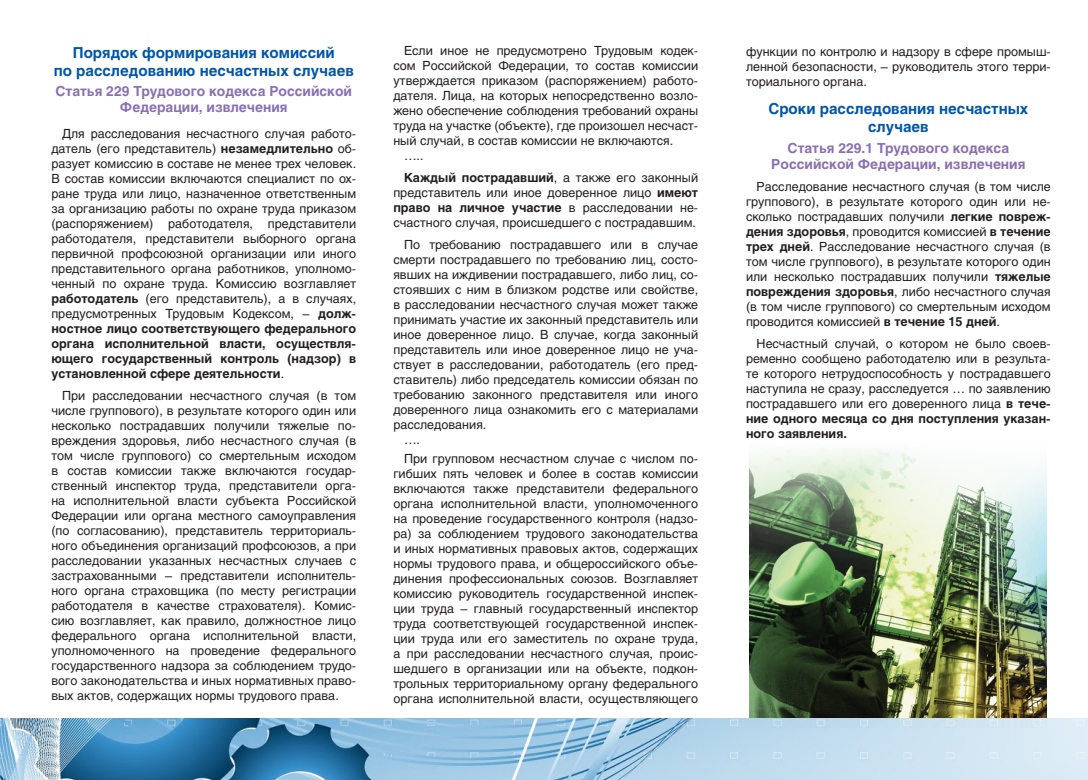
<style>
.page{position:relative;width:1088px;height:780px;background:#fff}
.page>*{position:absolute;margin:0;border:0;box-sizing:border-box;transform-origin:0 0}
.t1{font:700 15px/18px "Helios";color:#0156a8;text-align:center}
.t2{font:700 13.75px/16.5px "Helios";color:#8970b2;text-align:center}
.t3{font:12.5px/15px "Helios";color:#231f20;text-align:justify}
.s1{font-weight:700}
</style>
<div class="page">
<img style="left:749px;top:448px;width:297px;height:270px">
<img style="left:0;top:718px;width:1088px;height:62px">
<p class="t1" style="left:54px;top:43px;width:302px">Порядок формирования комиссий<br>по расследованию несчастных случаев</p>
<p class="t2" style="left:56px;top:83px;width:298px">Cтатья 229 Трудового кодекса Российской<br>Федерации, извлечения</p>
<p class="t3" style="left:51px;top:126px;width:306px;text-indent:11px">Для расследования несчастного случая работо&shy;датель (его представитель) <span class="s1">незамедлительно</span> об&shy;разует комиссию в составе не менее трех человек.<br>В состав комиссии включаются специалист по ох&shy;ране труда или лицо, назначенное ответственным за организацию работы по охране труда приказом (распоряжением) работодателя, представители работодателя, представители выборного органа первичной профсоюзной организации или иного представительного органа работников, уполномо&shy;ченный по охране труда. Комиссию возглавляет <span class="s1">работодатель</span> (его представитель), а в случаях, предусмотренных Трудовым Кодексом, – <span class="s1">долж&shy;ностное лицо соответствующего федерального органа исполнительной власти, осуществля&shy;ющего государственный контроль (надзор) в установленной сфере деятельности</span>.</p>
<p class="t3" style="left:51px;top:388px;width:306px;text-indent:11px">При расследовании несчастного случая (в том числе группового), в результате которого один или несколько пострадавших получили тяжелые по&shy;вреждения здоровья, либо несчастного случая (в том числе группового) со смертельным исходом в состав комиссии также включаются государ&shy;ственный инспектор труда, представители орга&shy;на исполнительной власти субъекта Российской Федерации или органа местного самоуправления (по согласованию), представитель территориаль&shy;ного объединения организаций профсоюзов, а при расследовании указанных несчастных случаев с застрахованными – представители исполнитель&shy;ного органа страховщика (по месту регистрации работодателя в качестве страхователя). Комис&shy;сию возглавляет, как правило, должностное лицо федерального органа исполнительной власти, уполномоченного на проведение федерального государственного надзора за соблюдением трудо&shy;вого законодательства и иных нормативных право&shy;вых актов, содержащих нормы трудового права.</p>
<p class="t3" style="left:404px;top:43px;width:296px">Если иное не предусмотрено Трудовым кодек-</p>
<p class="t3" style="left:393px;top:58px;width:306px">сом Российской Федерации, то состав комиссии</p>
<p class="t3" style="left:393px;top:73px;width:306px">утверждается приказом (распоряжением) работо-</p>
<p class="t3" style="left:393px;top:88px;width:306px">дателя. Лица, на которых непосредственно возло-</p>
<p class="t3" style="left:393px;top:103px;width:306px">жено обеспечение соблюдения требований охраны</p>
<p class="t3" style="left:393px;top:118px;width:306px">труда на участке (объекте), где произошел несчаст-</p>
<p class="t3" style="left:393px;top:133px;width:281px">ный случай, в состав комиссии не включаются.</p>
<p class="t3" style="left:404px;top:148px;width:21px">…..</p>
<p class="t3" style="left:393px;top:170px;width:306px;text-indent:11px"><span class="s1">Каждый пострадавший</span>, а также его законный представитель или иное доверенное лицо <span class="s1">имеют право на личное участие</span> в расследовании не&shy;счастного случая, происшедшего с пострадавшим.</p>
<p class="t3" style="left:404px;top:237px;width:296px">По требованию пострадавшего или в случае</p>
<p class="t3" style="left:393px;top:252px;width:306px">смерти пострадавшего по требованию лиц, состо-</p>
<p class="t3" style="left:393px;top:267px;width:306px">явших на иждивении пострадавшего, либо лиц, со-</p>
<p class="t3" style="left:393px;top:282px;width:306px">стоявших с ним в близком родстве или свойстве,</p>
<p class="t3" style="left:393px;top:297px;width:306px">в расследовании несчастного случая может также</p>
<p class="t3" style="left:393px;top:312px;width:306px">принимать участие их законный представитель или</p>
<p class="t3" style="left:393px;top:327px;width:306px">иное доверенное лицо. В случае, когда законный</p>
<p class="t3" style="left:393px;top:342px;width:306px">представитель или иное доверенное лицо не уча-</p>
<p class="t3" style="left:393px;top:357px;width:306px">ствует в расследовании, работодатель (его пред-</p>
<p class="t3" style="left:393px;top:372px;width:306px">ставитель) либо председатель комиссии обязан по</p>
<p class="t3" style="left:393px;top:387px;width:306px">требованию законного представителя или иного</p>
<p class="t3" style="left:393px;top:402px;width:306px">доверенного лица ознакомить его с материалами</p>
<p class="t3" style="left:393px;top:417px;width:94px">расследования.</p>
<p class="t3" style="left:404px;top:432px;width:18px">….</p>
<p class="t3" style="left:393px;top:451px;width:306px;text-indent:11px">При групповом несчастном случае с числом по&shy;гибших пять человек и более в состав комиссии включаются также представители федерального органа исполнительной власти, уполномоченного на проведение государственного контроля (надзо&shy;ра) за соблюдением трудового законодательства и иных нормативных правовых актов, содержащих нормы трудового права, и общероссийского объе&shy;динения профессиональных союзов. Возглавляет комиссию руководитель государственной инспек&shy;ции труда – главный государственный инспектор труда соответствующей государственной инспек&shy;ции труда или его заместитель по охране труда, а при расследовании несчастного случая, проис&shy;шедшего в организации или на объекте, подкон&shy;трольных территориальному органу федерального органа исполнительной власти, осуществляющего</p>
<p class="t3" style="left:746px;top:44px;width:306px">функции по контролю и надзору в сфере промыш&shy;ленной безопасности, – руководитель этого терри&shy;ториального органа.</p>
<p class="t1" style="left:768px;top:100px;width:261px">Сроки расследования несчастных случаев</p>
<p class="t2" style="left:771px;top:139px;width:256px">Статья 229.1 Трудового кодекса<br>Российской Федерации, извлечения</p>
<p class="t3" style="left:746px;top:179px;width:306px;text-indent:11px">Расследование несчастного случая (в том числе группового), в результате которого один или не&shy;сколько пострадавших получили <span class="s1">легкие повреж&shy;дения здоровья</span>, проводится комиссией <span class="s1">в течение трех дней</span>. Расследование несчастного случая (в том числе группового), в результате которого один или несколько пострадавших получили <span class="s1">тяжелые повреждения здоровья</span>, либо несчастного случая (в том числе группового) со смертельным исходом проводится комиссией <span class="s1">в течение 15 дней</span>.</p>
<p class="t3" style="left:746px;top:336px;width:306px;text-indent:11px">Несчастный случай, о котором не было своев&shy;ременно сообщено работодателю или в результа&shy;те которого нетрудоспособность у пострадавшего наступила не сразу, расследуется … по заявлению пострадавшего или его доверенного лица <span class="s1">в тече&shy;ние одного месяца со дня поступления указан&shy;ного заявления.</span></p>
</div>
